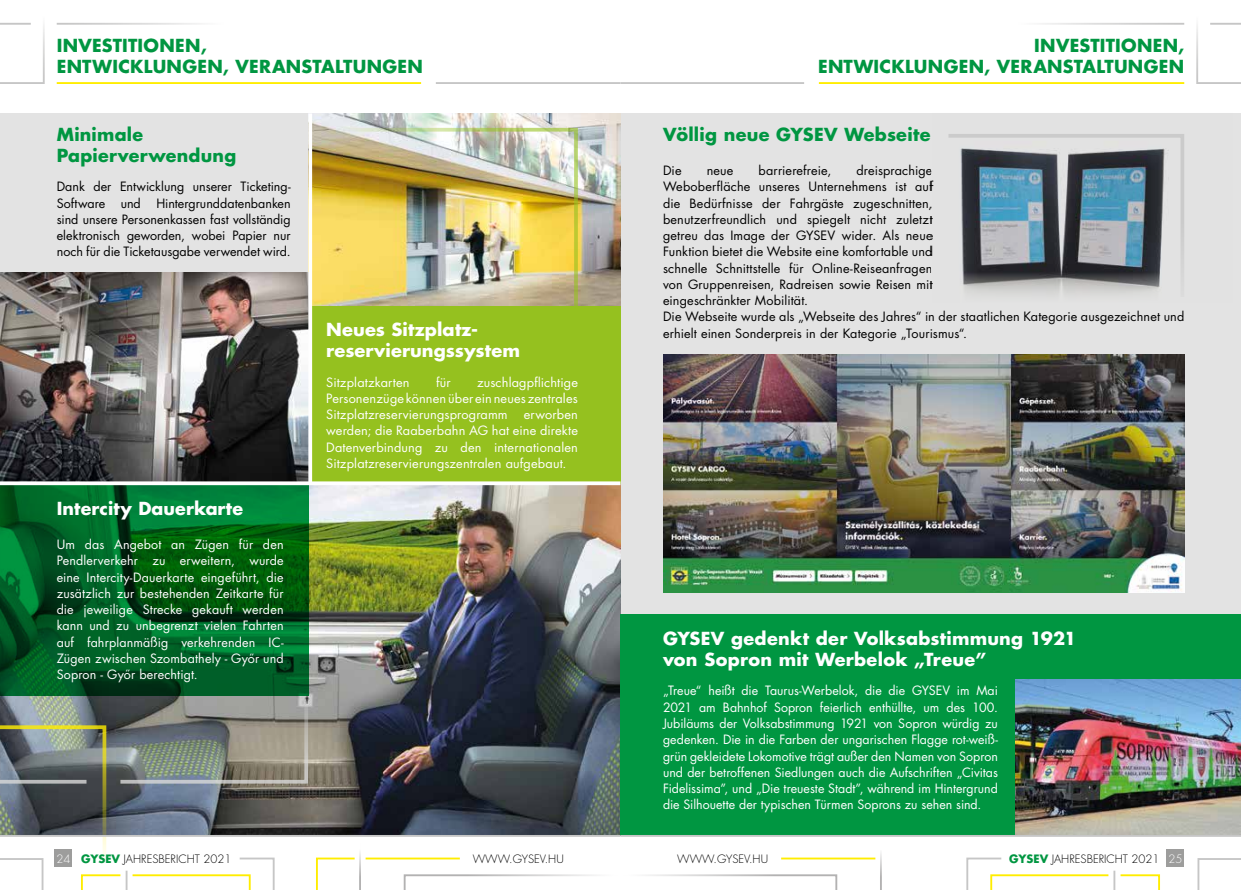
<style>
.page{position:relative;width:1241px;height:890px;background:#fff}
.page>*{position:absolute;margin:0;border:0;box-sizing:border-box;transform-origin:0 0}
.t1{font:700 17.5px/21px "Futura LT Pro";letter-spacing:.015em;color:#009641}
.t2{font:700 17.5px/21px "Futura LT Pro";letter-spacing:.01em;color:#fff}
.t3{font:12.5px/16.2px "Futura LT Pro";letter-spacing:.01em;color:#fff;text-align:justify}
.t4{font:12.5px/16.2px "Futura LT Pro";letter-spacing:.01em;color:#000;text-align:justify}
.t5{font:300 11.25px "Futura LT Pro";color:#000}
.s1{color:#fff}
.s2{font-weight:700;color:#009641}
</style>
<div class="page">
<div style="left:620px;top:113px;width:620px;height:517px;background:#e3e3e3"></div>
<div style="left:0;top:113px;width:308px;height:371px;background:#e3e3e3"></div>
<div style="left:308px;top:120px;width:312px;height:364px;background:#95c11f"></div>
<img style="left:312px;top:113px;width:308px;height:192px">
<img style="left:0;top:272px;width:308px;height:209px">
<img style="left:0;top:485px;width:620px;height:349px">
<svg style="left:0;top:485px;width:308px;height:210px;background:#006021"></svg>
<div style="left:620px;top:614px;width:620px;height:220px;background:#009641"></div>
<svg style="left:0;top:481px;width:620px;height:3px;background:#e8ebe0"></svg>
<svg style="left:308px;top:113px;width:4px;height:369px"></svg>
<img style="left:663px;top:354px;width:520px;height:238px">
<img style="left:1015px;top:679px;width:225px;height:155px">
<svg style="left:948px;top:134px;width:236px;height:161px"></svg>
<img style="left:311px;top:127px;width:268px;height:228px">
<svg style="left:403px;top:874px;width:435px;height:15px"></svg>
<hr style="left:365px;top:857px;width:95px;height:2px;background:#ffed00">
<hr style="left:781px;top:857px;width:94px;height:2px;background:#ffed00">
<hr style="left:359px;top:842px;width:2px;height:47px;background:#b3b2b2">
<hr style="left:879px;top:849px;width:2px;height:40px;background:#b3b2b2">
<svg style="left:316px;top:857px;width:39px;height:32px"></svg>
<svg style="left:1197px;top:858px;width:43px;height:31px"></svg>
<img style="left:0;top:700px;width:309px;height:189px">
<svg style="left:966px;top:857px;width:194px;height:32px"></svg>
<div style="left:1166px;top:849px;width:17px;height:17px;background:#9d9d9c"></div>
<hr style="left:0;top:834px;width:620px;height:2px;background:#c6c6c6">
<hr style="left:620px;top:834px;width:620px;height:2px;background:#c6c6c6">
<hr style="left:0;top:23px;width:31px;height:2px;background:#c6c6c6">
<hr style="left:0;top:82px;width:44px;height:2px;background:#c6c6c6">
<hr style="left:436px;top:82px;width:184px;height:2px;background:#c6c6c6">
<hr style="left:57px;top:82px;width:364px;height:2px;background:#ffed00">
<hr style="left:1209px;top:23px;width:31px;height:2px;background:#c6c6c6">
<hr style="left:1196px;top:82px;width:44px;height:2px;background:#c6c6c6">
<hr style="left:620px;top:82px;width:184px;height:2px;background:#c6c6c6">
<hr style="left:818px;top:82px;width:365px;height:2px;background:#ffed00">
<h1 class="t1" style="left:57px;top:34px;width:367px">INVESTITIONEN,<br>ENTWICKLUNGEN, VERANSTALTUNGEN</h1>
<h1 class="t1" style="left:817px;top:34px;width:367px;text-align:right">INVESTITIONEN,<br>ENTWICKLUNGEN, VERANSTALTUNGEN</h1>
<h1 class="t1" style="left:57px;top:123px;width:181px">Minimale<br>Papierverwendung</h1>
<p class="t4" style="left:57px;top:178px;width:235px">Dank der Entwicklung unserer Ticketing-Software und Hintergrunddatenbanken sind unsere Personenkassen fast vollständig elektronisch geworden, wobei Papier nur noch für die Ticketausgabe verwendet wird.</p>
<h1 class="t2" style="left:57px;top:497px;width:188px">Intercity Dauerkarte</h1>
<p class="t3" style="left:57px;top:536px;width:228px">Um das Angebot an Zügen für den Pendlerverkehr zu erweitern, wurde eine Intercity-Dauerkarte eingeführt, die zusätzlich zur bestehenden Zeitkarte für die jeweilige Strecke gekauft werden kann und zu unbegrenzt vielen Fahrten auf fahrplanmäßig verkehrenden IC-Zügen zwischen Szombathely - Győr und Sopron - Győr berechtigt.</p>
<h1 class="t1" style="left:663px;top:123px;width:269px">Völlig neue GYSEV Webseite</h1>
<p class="t4" style="left:663px;top:162px;width:20px">Die</p>
<p class="t4" style="left:706px;top:162px;width:28px">neue</p>
<p class="t4" style="left:758px;top:162px;width:74px">barrierefreie,</p>
<p class="t4" style="left:663px;top:162px;width:522px;text-align:left;text-indent:193px">dreisprachige<br>Weboberfläche unseres Unternehmens ist auf<br>die Bedürfnisse der Fahrgäste zugeschnitten,<br>benutzerfreundlich und spiegelt nicht zuletzt<br>getreu das Image der GYSEV wider. Als neue<br>Funktion bietet die Website eine komfortable und<br>schnelle Schnittstelle für Online-Reiseanfragen<br>von Gruppenreisen, Radreisen sowie Reisen mit<br>eingeschränkter Mobilität.<br>Die Webseite wurde als „Webseite des Jahres“ in der staatlichen Kategorie ausgezeichnet und</p>
<h1 class="t2" style="left:326px;top:318px;width:152px">Neues Sitzplatz-</h1>
<p class="t4" style="left:663px;top:325px;width:305px">erhielt einen Sonderpreis in der Kategorie „Tourismus“.</p>
<h1 class="t2" style="left:326px;top:339px;width:195px">reservierungssystem</h1>
<p class="t3" style="left:326px;top:373px;width:85px">Sitzplatzkarten</p>
<p class="t3" style="left:436px;top:373px;width:16px">für</p>
<p class="t3" style="left:326px;top:373px;width:253px;text-indent:151px">zuschlagpflichtige Personenzüge können über ein neues zentrales Sitzplatzreservierungsprogramm</p>
<p class="t3" style="left:326px;top:406px;width:253px;text-indent:197px">erworben werden; die Raaberbahn AG hat eine direkte Datenverbindung zu den internationalen Sitzplatzreservierungszentralen aufgebaut.</p>
<h1 class="t2" style="left:663px;top:627px;width:415px">GYSEV gedenkt der Volksabstimmung 1921 von Sopron mit Werbelok „Treue”</h1>
<p class="t3" style="left:663px;top:682px;width:336px">„Treue“ heißt die Taurus-Werbelok, die die GYSEV im Mai 2021 am Bahnhof Sopron feierlich enthüllte, um des 100.<br>Jubiläums der Volksabstimmung 1921 von Sopron würdig zu gedenken. Die in die Farben der ungarischen Flagge rot-weiß&shy;grün gekleidete Lokomotive trägt außer den Namen von Sopron und der betroffenen Siedlungen auch die Aufschriften „Civitas Fidelissima”, und „Die treueste Stadt”, während im Hintergrund die Silhouette der typischen Türmen Soprons zu sehen sind.</p>
<p class="t5" style="left:56px;top:851px;width:176px"><span class="s1">24</span> <span class="s2">GYSEV</span> JAHRESBERICHT 2021</p>
<p class="t5" style="left:473px;top:851px;width:92px">WWW.GYSEV.HU</p>
<p class="t5" style="left:677px;top:851px;width:92px">WWW.GYSEV.HU</p>
<p class="t5" style="left:1009px;top:851px;width:174px"><span class="s2">GYSEV</span> JAHRESBERICHT 2021 <span class="s1">25</span></p>
</div>
